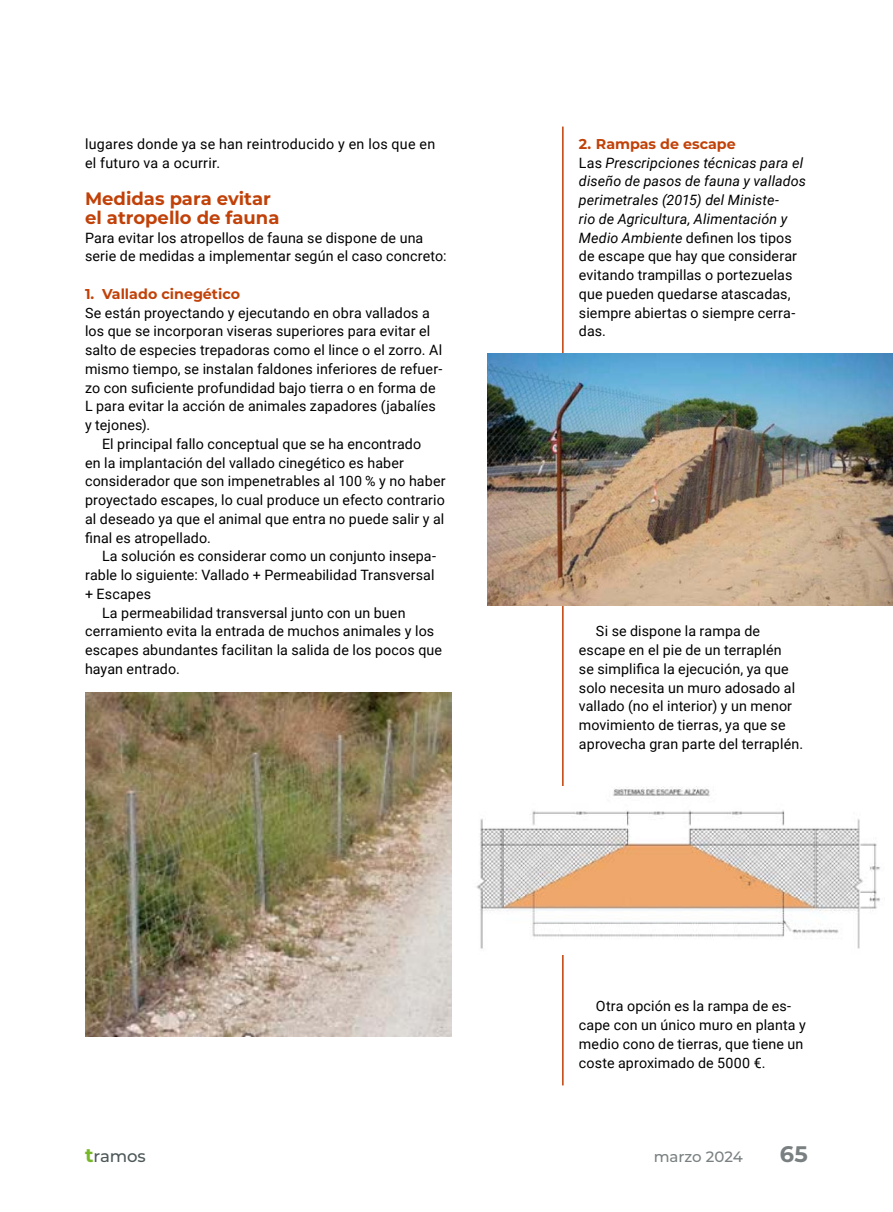
<style>
.page{position:relative;width:893px;height:1212px;background:#fff}
.page>*{position:absolute;margin:0;border:0;box-sizing:border-box;transform-origin:0 0}
.t1{font:700 22.5px "Montserrat";color:#7a8081}
.t2{font:700 18px/18.8px "Montserrat";color:#c14108}
.t3{font:500 16.5px "Montserrat";letter-spacing:-.005em;color:#4d5758}
.t4{font:500 15px "Montserrat";letter-spacing:-.005em;color:#7a8081}
.t5{font:14.25px/18.8px "Roboto";letter-spacing:.01em;color:#000}
.t6{font:700 14.25px "Montserrat";color:#c14108}
.s1{font-style:italic}
.s2{font-weight:700;font-size:19.5px;color:#76b828}
</style>
<div class="page">
<img style="left:85px;top:693px;width:367px;height:343px">
<hr style="left:562px;top:127px;width:2px;height:958px;background:#c14108">
<img style="left:487px;top:354px;width:406px;height:252px">
<img style="left:476px;top:786px;width:404px;height:169px">
<p class="t5" style="left:85px;top:134px;width:352px">lugares donde ya se han reintroducido y en los que en el futuro va a ocurrir.</p>
<p class="t2" style="left:85px;top:188px;width:196px">Medidas para evitar el atropello de fauna</p>
<p class="t5" style="left:85px;top:228px;width:363px">Para evitar los atropellos de fauna se dispone de una serie de medidas a implementar según el caso concreto:</p>
<p class="t6" style="left:85px;top:283px;width:157px">1. Vallado cinegético</p>
<p class="t5" style="left:85px;top:303px;width:359px">Se están proyectando y ejecutando en obra vallados a los que se incorporan viseras superiores para evitar el salto de especies trepadoras como el lince o el zorro. Al mismo tiempo, se instalan faldones inferiores de refuer&shy;zo con suficiente profundidad bajo tierra o en forma de L para evitar la acción de animales zapadores (jabalíes y tejones).</p>
<p class="t5" style="left:85px;top:434px;width:362px;text-indent:17px">El principal fallo conceptual que se ha encontrado<br>en la implantación del vallado cinegético es haber considerador que son impenetrables al 100 % y no haber proyectado escapes, lo cual produce un efecto contrario al deseado ya que el animal que entra no puede salir y al final es atropellado.</p>
<p class="t5" style="left:102px;top:546px;width:335px">La solución es considerar como un conjunto insepa-</p>
<p class="t5" style="left:85px;top:565px;width:351px">rable lo siguiente: Vallado + Permeabilidad Transversal</p>
<p class="t5" style="left:85px;top:584px;width:68px">+ Escapes</p>
<p class="t5" style="left:102px;top:603px;width:305px">La permeabilidad transversal junto con un buen</p>
<p class="t5" style="left:85px;top:621px;width:351px">cerramiento evita la entrada de muchos animales y los</p>
<p class="t5" style="left:85px;top:640px;width:359px">escapes abundantes facilitan la salida de los pocos que</p>
<p class="t5" style="left:85px;top:659px;width:96px">hayan entrado.</p>
<p class="t6" style="left:579px;top:133px;width:158px">2. Rampas de escape</p>
<p class="t5" style="left:579px;top:153px;width:229px">Las <span class="s1">Prescripciones técnicas para el diseño de pasos de fauna y vallados perimetrales (2015) del Ministe-<br>rio de Agricultura, Alimentación y<br>Medio Ambiente</span> definen los tipos de escape que hay que considerar evitando trampillas o portezuelas que pueden quedarse atascadas, siempre abiertas o siempre cerra&shy;das.</p>
<p class="t5" style="left:579px;top:621px;width:226px;text-indent:17px">Si se dispone la rampa de escape en el pie de un terraplén<br>se simplifica la ejecución, ya que solo necesita un muro adosado al vallado (no el interior) y un menor movimiento de tierras, ya que se aprovecha gran parte del terraplén.</p>
<p class="t5" style="left:579px;top:996px;width:228px;text-indent:17px">Otra opción es la rampa de es&shy;cape con un único muro en planta y medio cono de tierras, que tiene un coste aproximado de 5000 €.</p>
<p class="t3" style="left:85px;top:1144px;width:62px"><span class="s2">t</span>ramos</p>
<p class="t4" style="left:654px;top:1146px;width:90px">marzo 2024</p>
<h1 class="t1" style="left:780px;top:1137px;width:30px">65</h1>
</div>
